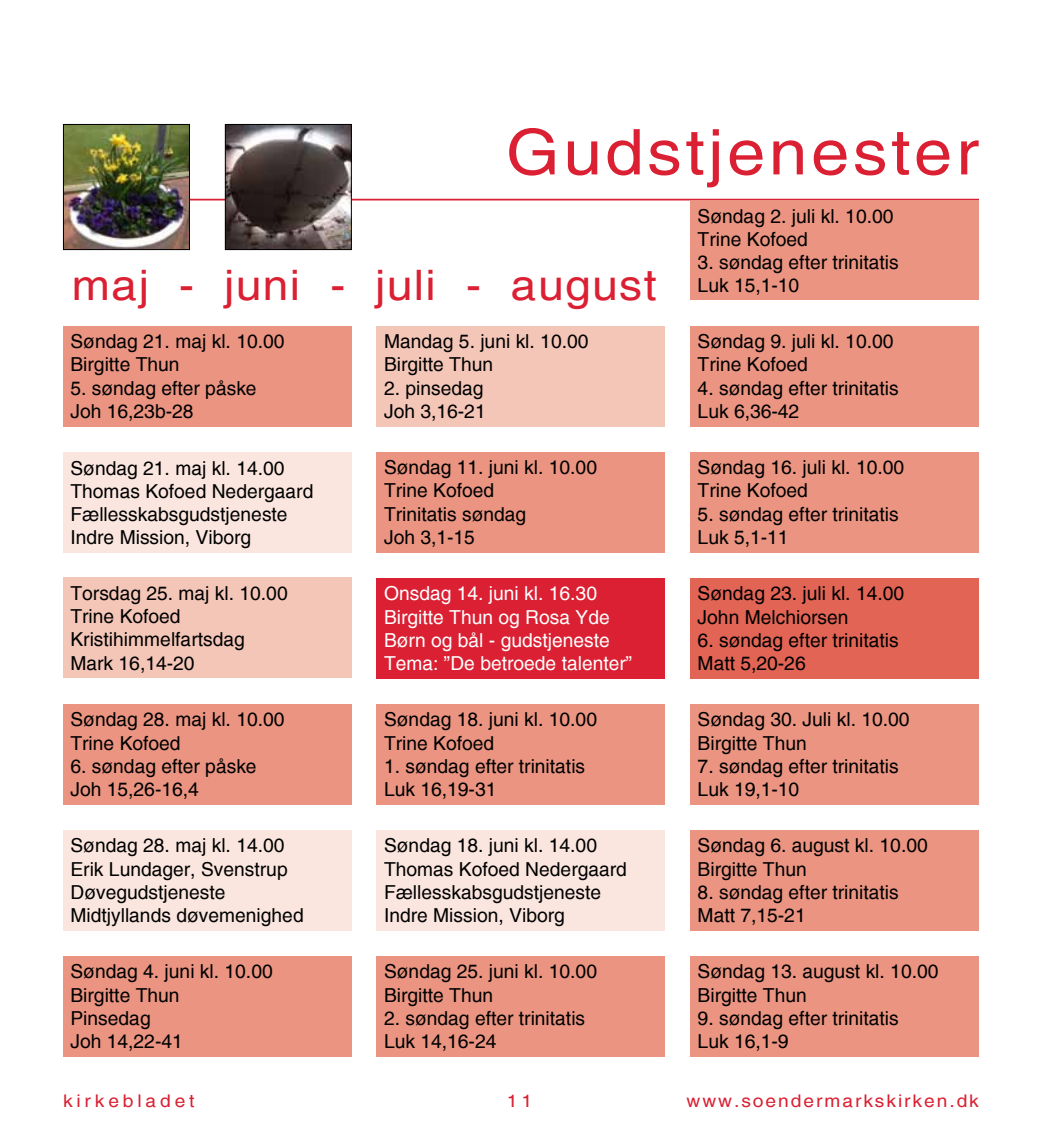
<style>
.page{position:relative;width:1042px;height:1141px;background:#fff}
.page>*{position:absolute;margin:0;border:0;box-sizing:border-box;transform-origin:0 0}
.t1{font:63px "Helvetica";letter-spacing:.05em;color:#da2032;scale:1.1 1}
.t2{font:42px "Helvetica";letter-spacing:.03em;color:#da2032;scale:1.1 1}
.t3{font:19.25px/23.1px "Helvetica";color:#000}
.t4{font:19.25px/23.1px "Helvetica";color:#fff}
.t5{font:17.5px "Helvetica";letter-spacing:.1em;color:#da2032;scale:1.1 1}
.t6{font:17.5px "Helvetica";letter-spacing:.2em;color:#da2032;scale:1.1 1}
</style>
<div class="page">
<hr style="left:63px;top:199px;width:916px;height:1px;background:#da2032">
<div style="left:690px;top:200px;width:289px;height:100px;background:#ea9481"></div>
<img style="left:65px;top:126px;width:123px;height:122px">
<div style="left:63px;top:124px;width:127px;height:126px;border:1px solid #000"></div>
<img style="left:227px;top:126px;width:123px;height:122px">
<div style="left:225px;top:124px;width:127px;height:126px;border:1px solid #000"></div>
<div style="left:63px;top:956px;width:289px;height:100px;background:#ea9481"></div>
<div style="left:377px;top:452px;width:288px;height:100px;background:#ea9481"></div>
<div style="left:377px;top:704px;width:288px;height:100px;background:#ea9481"></div>
<div style="left:377px;top:326px;width:288px;height:100px;background:#f3c6b8"></div>
<div style="left:690px;top:326px;width:289px;height:100px;background:#ea9481"></div>
<div style="left:690px;top:452px;width:289px;height:100px;background:#ea9481"></div>
<div style="left:690px;top:578px;width:289px;height:100px;background:#e26455"></div>
<div style="left:690px;top:704px;width:289px;height:100px;background:#ea9481"></div>
<div style="left:690px;top:830px;width:289px;height:100px;background:#ea9481"></div>
<div style="left:690px;top:956px;width:289px;height:100px;background:#ea9481"></div>
<div style="left:63px;top:326px;width:289px;height:100px;background:#ea9481"></div>
<div style="left:63px;top:452px;width:289px;height:101px;background:#fae6de"></div>
<div style="left:377px;top:830px;width:288px;height:100px;background:#fae6de"></div>
<div style="left:63px;top:704px;width:289px;height:100px;background:#ea9481"></div>
<div style="left:63px;top:577px;width:289px;height:101px;background:#f3c6b8"></div>
<div style="left:63px;top:830px;width:289px;height:100px;background:#fae6de"></div>
<div style="left:377px;top:956px;width:288px;height:100px;background:#ea9481"></div>
<div style="left:377px;top:578px;width:288px;height:100px;background:#da2032"></div>
<h1 class="t1" style="left:506px;top:116px;width:431px">Gudstjenester</h1>
<h2 class="t2" style="left:72px;top:261px;width:533px">maj - juni - juli - august</h2>
<p class="t3" style="left:70px;top:330px;width:216px">Søndag 21. maj kl. 10.00<br>Birgitte Thun</p>
<p class="t3" style="left:70px;top:376px;width:188px">5. søndag efter påske<br>Joh 16,23b-28</p>
<p class="t3" style="left:70px;top:457px;width:244px">Søndag 21. maj kl. 14.00<br>Thomas Kofoed Nedergaard<br>Fællesskabsgudstjeneste<br>Indre Mission, Viborg</p>
<p class="t3" style="left:70px;top:582px;width:219px">Torsdag 25. maj kl. 10.00<br>Trine Kofoed<br>Kristihimmelfartsdag<br>Mark 16,14-20</p>
<p class="t3" style="left:70px;top:708px;width:216px">Søndag 28. maj kl. 10.00<br>Trine Kofoed</p>
<p class="t3" style="left:70px;top:754px;width:188px">6. søndag efter påske<br>Joh 15,26-16,4</p>
<p class="t3" style="left:70px;top:834px;width:235px">Søndag 28. maj kl. 14.00<br>Erik Lundager, Svenstrup<br>Døvegudstjeneste<br>Midtjyllands døvemenighed</p>
<p class="t3" style="left:70px;top:960px;width:204px">Søndag 4. juni kl. 10.00<br>Birgitte Thun<br>Pinsedag<br>Joh 14,22-41</p>
<p class="t3" style="left:384px;top:330px;width:206px">Mandag 5. juni kl. 10.00<br>Birgitte Thun</p>
<p class="t3" style="left:384px;top:376px;width:103px">2. pinsedag<br>Joh 3,16-21</p>
<p class="t3" style="left:384px;top:456px;width:214px">Søndag 11. juni kl. 10.00<br>Trine Kofoed<br>Trinitatis søndag<br>Joh 3,1-15</p>
<p class="t4" style="left:384px;top:582px;width:250px">Onsdag 14. juni kl. 16.30<br>Birgitte Thun og Rosa Yde<br>Børn og bål - gudstjeneste<br>Tema: ”De betroede talenter”</p>
<p class="t3" style="left:384px;top:708px;width:214px">Søndag 18. juni kl. 10.00<br>Trine Kofoed</p>
<p class="t3" style="left:384px;top:754px;width:203px">1. søndag efter trinitatis<br>Luk 16,19-31</p>
<p class="t3" style="left:384px;top:834px;width:244px">Søndag 18. juni kl. 14.00<br>Thomas Kofoed Nedergaard<br>Fællesskabsgudstjeneste<br>Indre Mission, Viborg</p>
<p class="t3" style="left:384px;top:960px;width:214px">Søndag 25. juni kl. 10.00<br>Birgitte Thun</p>
<p class="t3" style="left:384px;top:1006px;width:203px">2. søndag efter trinitatis<br>Luk 14,16-24</p>
<p class="t3" style="left:697px;top:205px;width:197px">Søndag 2. juli kl. 10.00<br>Trine Kofoed</p>
<p class="t3" style="left:697px;top:251px;width:203px">3. søndag efter trinitatis<br>Luk 15,1-10</p>
<p class="t3" style="left:697px;top:330px;width:197px">Søndag 9. juli kl. 10.00<br>Trine Kofoed</p>
<p class="t3" style="left:697px;top:376px;width:203px">4. søndag efter trinitatis<br>Luk 6,36-42</p>
<p class="t3" style="left:697px;top:456px;width:208px">Søndag 16. juli kl. 10.00<br>Trine Kofoed</p>
<p class="t3" style="left:697px;top:502px;width:203px">5. søndag efter trinitatis<br>Luk 5,1-11</p>
<p class="t3" style="left:697px;top:582px;width:208px">Søndag 23. juli kl. 14.00<br>John Melchiorsen</p>
<p class="t3" style="left:697px;top:628px;width:203px">6. søndag efter trinitatis<br>Matt 5,20-26</p>
<p class="t3" style="left:697px;top:708px;width:213px">Søndag 30. Juli kl. 10.00<br>Birgitte Thun</p>
<p class="t3" style="left:697px;top:754px;width:203px">7. søndag efter trinitatis<br>Luk 19,1-10</p>
<p class="t3" style="left:697px;top:834px;width:232px">Søndag 6. august kl. 10.00<br>Birgitte Thun</p>
<p class="t3" style="left:697px;top:880px;width:203px">8. søndag efter trinitatis<br>Matt 7,15-21</p>
<p class="t3" style="left:697px;top:960px;width:242px">Søndag 13. august kl. 10.00<br>Birgitte Thun</p>
<p class="t3" style="left:697px;top:1006px;width:203px">9. søndag efter trinitatis<br>Luk 16,1-9</p>
<p class="t6" style="left:63px;top:1090px;width:121px">kirkebladet</p>
<p class="t5" style="left:507px;top:1090px;width:24px">11</p>
<p class="t5" style="left:686px;top:1090px;width:267px">www.soendermarkskirken.dk</p>
</div>
